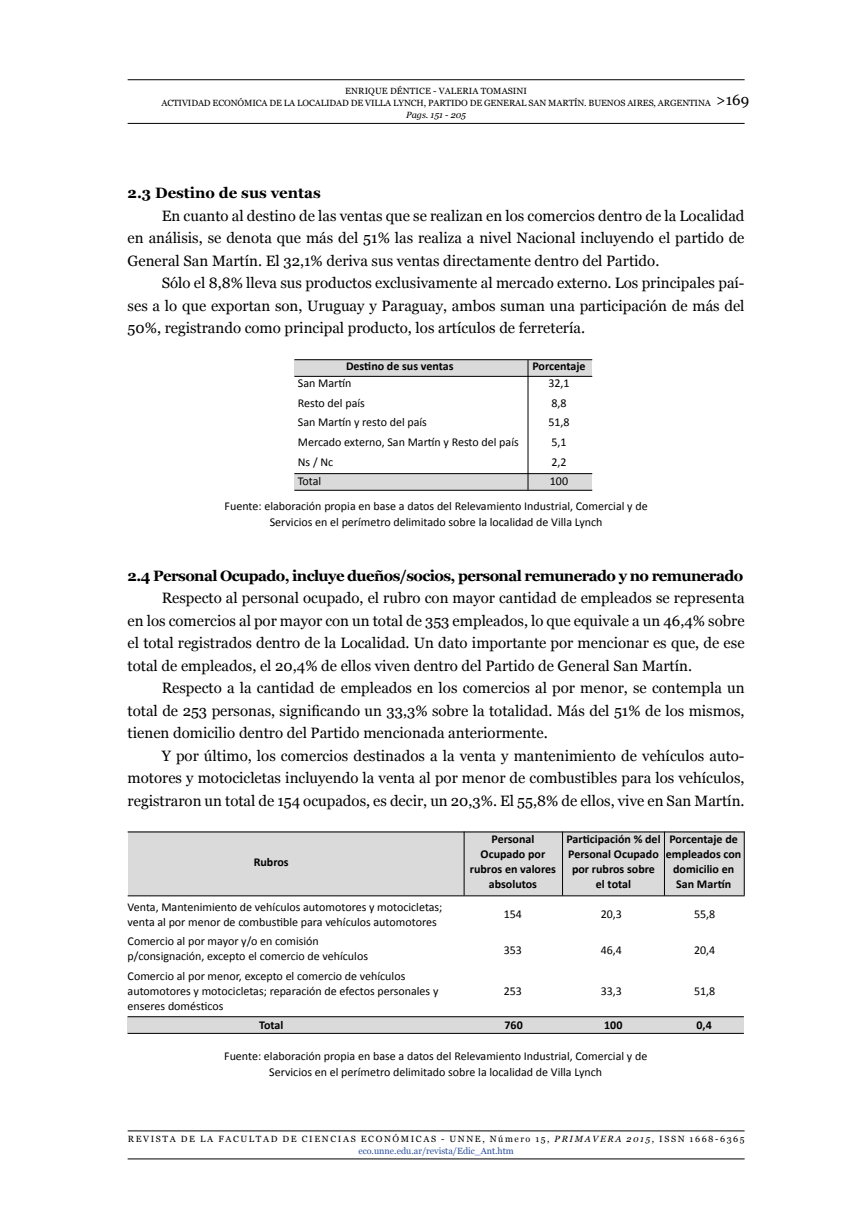
<style>
.page{position:relative;width:851px;height:1212px;background:#fff}
.page>*{position:absolute;margin:0;border:0;box-sizing:border-box;transform-origin:0 0}
.t1{font:15px/22.5px "Georgia";color:#000;text-align:justify}
.t2{font:700 15px "Georgia";letter-spacing:-.04em;color:#000}
.t3{font:700 15px "Georgia";color:#000}
.t4{font:12px/19.5px "Calibri";color:#000}
.t5{font:700 12px/15px "Calibri";color:#000;text-align:center}
.t6{font:9px/12px "Georgia";color:#000;text-align:center}
.t7{font:9px/12px "Georgia";letter-spacing:.18em;color:#000;text-align:center}
.t8{font:italic 9px "Georgia";color:#000}
.s1{font-style:italic}
.s2{color:#294d9d}
</style>
<div class="page">
<hr style="left:128px;top:123px;width:616px;height:1px;background:#000">
<hr style="left:128px;top:79px;width:616px;height:1px;background:#000">
<hr style="left:128px;top:1158px;width:616px;height:1px;background:#000">
<hr style="left:128px;top:1130px;width:616px;height:1px;background:#000">
<div style="left:128px;top:831px;width:616px;height:65px;background:#dadada"></div>
<div style="left:128px;top:1017px;width:615px;height:17px;background:#dadada"></div>
<hr style="left:128px;top:895px;width:616px;height:1px;background:#000">
<hr style="left:128px;top:1033px;width:615px;height:1px;background:#000">
<hr style="left:664px;top:831px;width:1px;height:64px;background:#000">
<hr style="left:562px;top:831px;width:1px;height:64px;background:#000">
<hr style="left:463px;top:831px;width:1px;height:64px;background:#000">
<hr style="left:743px;top:831px;width:1px;height:64px;background:#000">
<hr style="left:128px;top:831px;width:616px;height:1px;background:#000">
<hr style="left:128px;top:1016px;width:615px;height:1px;background:#000">
<div style="left:294px;top:359px;width:298px;height:17px;background:#dadada"></div>
<div style="left:294px;top:474px;width:298px;height:17px;background:#dadada"></div>
<hr style="left:294px;top:376px;width:298px;height:1px;background:#000">
<hr style="left:294px;top:490px;width:298px;height:1px;background:#000">
<hr style="left:527px;top:360px;width:1px;height:130px;background:#000">
<hr style="left:294px;top:359px;width:298px;height:1px;background:#000">
<hr style="left:294px;top:473px;width:298px;height:1px;background:#000">
<p class="t6" style="left:161px;top:85px;width:551px">ENRIQUE DÉNTICE - VALERIA TOMASINI<br>ACTIVIDAD ECONÓMICA DE LA LOCALIDAD DE VILLA LYNCH, PARTIDO DE GENERAL SAN MARTÍN. BUENOS AIRES, ARGENTINA</p>
<p class="t8" style="left:406px;top:109px;width:61px">Pags. 151 - 205</p>
<p class="t1" style="left:716px;top:89px;width:35px">&gt;169</p>
<p class="t3" style="left:128px;top:183px;width:194px">2.3 Destino de sus ventas</p>
<p class="t1" style="left:128px;top:205px;width:618px;text-indent:34px">En cuanto al destino de las ventas que se realizan en los comercios dentro de la Localidad en análisis, se denota que más del 51% las realiza a nivel Nacional incluyendo el partido de General San Martín. El 32,1% deriva sus ventas directamente dentro del Partido.</p>
<p class="t1" style="left:128px;top:272px;width:618px;text-indent:34px">Sólo el 8,8% lleva sus productos exclusivamente al mercado externo. Los principales paí&shy;ses a lo que exportan son, Uruguay y Paraguay, ambos suman una participación de más del 50%, registrando como principal producto, los artículos de ferretería.</p>
<p class="t5" style="left:346px;top:359px;width:109px">Destino de sus ventas</p>
<p class="t5" style="left:532px;top:359px;width:55px">Porcentaje</p>
<p class="t4" style="left:548px;top:374px;width:23px">32,1<br>8,8<br>51,8<br>5,1<br>2,2<br>100</p>
<p class="t4" style="left:298px;top:374px;width:222px">San Martín<br>Resto del país<br>San Martín y resto del país<br>Mercado externo, San Martín y Resto del país<br>Ns / Nc<br>Total</p>
<p class="t4" style="left:224px;top:498px;width:424px;line-height:16.5px;text-align:center">Fuente: elaboración propia en base a datos del Relevamiento Industrial, Comercial y de<br>Servicios en el perímetro delimitado sobre la localidad de Villa Lynch</p>
<p class="t2" style="left:128px;top:566px;width:617px">2.4 Personal Ocupado, incluye dueños/socios, personal remunerado y no remunerado</p>
<p class="t1" style="left:128px;top:587px;width:618px;text-indent:34px">Respecto al personal ocupado, el rubro con mayor cantidad de empleados se representa en los comercios al por mayor con un total de 353 empleados, lo que equivale a un 46,4% sobre el total registrados dentro de la Localidad. Un dato importante por mencionar es que, de ese total de empleados, el 20,4% de ellos viven dentro del Partido de General San Martín.</p>
<p class="t1" style="left:128px;top:677px;width:618px;text-indent:34px">Respecto a la cantidad de empleados en los comercios al por menor, se contempla un total de 253 personas, significando un 33,3% sobre la totalidad. Más del 51% de los mismos, tienen domicilio dentro del Partido mencionada anteriormente.</p>
<p class="t1" style="left:128px;top:745px;width:618px;text-indent:34px">Y por último, los comercios destinados a la venta y mantenimiento de vehículos auto&shy;motores y motocicletas incluyendo la venta al por menor de combustibles para los vehículos, registraron un total de 154 ocupados, es decir, un 20,3%. El 55,8% de ellos, vive en San Martín.</p>
<p class="t5" style="left:254px;top:854px;width:36px">Rubros</p>
<p class="t4" style="left:128px;top:899px;width:316px;line-height:15px">Venta, Mantenimiento de vehículos automotores y motocicletas; venta al por menor de combustible para vehículos automotores</p>
<p class="t4" style="left:128px;top:933px;width:242px;line-height:15px">Comercio al por mayor y/o en comisión p/consignación, excepto el comercio de vehículos</p>
<p class="t4" style="left:128px;top:968px;width:312px;line-height:15px">Comercio al por menor, excepto el comercio de vehículos automotores y motocicletas; reparación de efectos personales y enseres domésticos</p>
<p class="t5" style="left:469px;top:831px;width:88px">Personal<br>Ocupado por rubros en valores absolutos</p>
<p class="t5" style="left:566px;top:831px;width:96px">Participación % del<br>Personal Ocupado por rubros sobre el total</p>
<p class="t5" style="left:665px;top:831px;width:77px">Porcentaje de empleados con domicilio en<br>San Martín</p>
<p class="t4" style="left:503px;top:904px;width:20px">154</p>
<p class="t4" style="left:503px;top:940px;width:20px">353</p>
<p class="t4" style="left:503px;top:981px;width:20px">253</p>
<p class="t4" style="left:600px;top:904px;width:23px">20,3</p>
<p class="t4" style="left:600px;top:940px;width:23px">46,4</p>
<p class="t4" style="left:600px;top:981px;width:23px">33,3</p>
<p class="t4" style="left:694px;top:904px;width:23px">55,8</p>
<p class="t4" style="left:694px;top:940px;width:23px">20,4</p>
<p class="t4" style="left:694px;top:981px;width:23px">51,8</p>
<p class="t5" style="left:259px;top:1017px;width:26px">Total</p>
<p class="t5" style="left:504px;top:1017px;width:20px">760</p>
<p class="t5" style="left:604px;top:1017px;width:20px">100</p>
<p class="t5" style="left:696px;top:1017px;width:17px">0,4</p>
<p class="t4" style="left:224px;top:1048px;width:424px;line-height:16.5px;text-align:center">Fuente: elaboración propia en base a datos del Relevamiento Industrial, Comercial y de<br>Servicios en el perímetro delimitado sobre la localidad de Villa Lynch</p>
<p class="t7" style="left:128px;top:1133px;width:618px">REVISTA DE LA FACULTAD DE CIENCIAS ECONÓMICAS - UNNE, Número 15, <span class="s1">PRIMAVERA 2015</span>, ISSN 1668-6365 <span class="s2">eco.unne.edu.ar/revista/Edic_Ant.htm</span></p>
</div>
